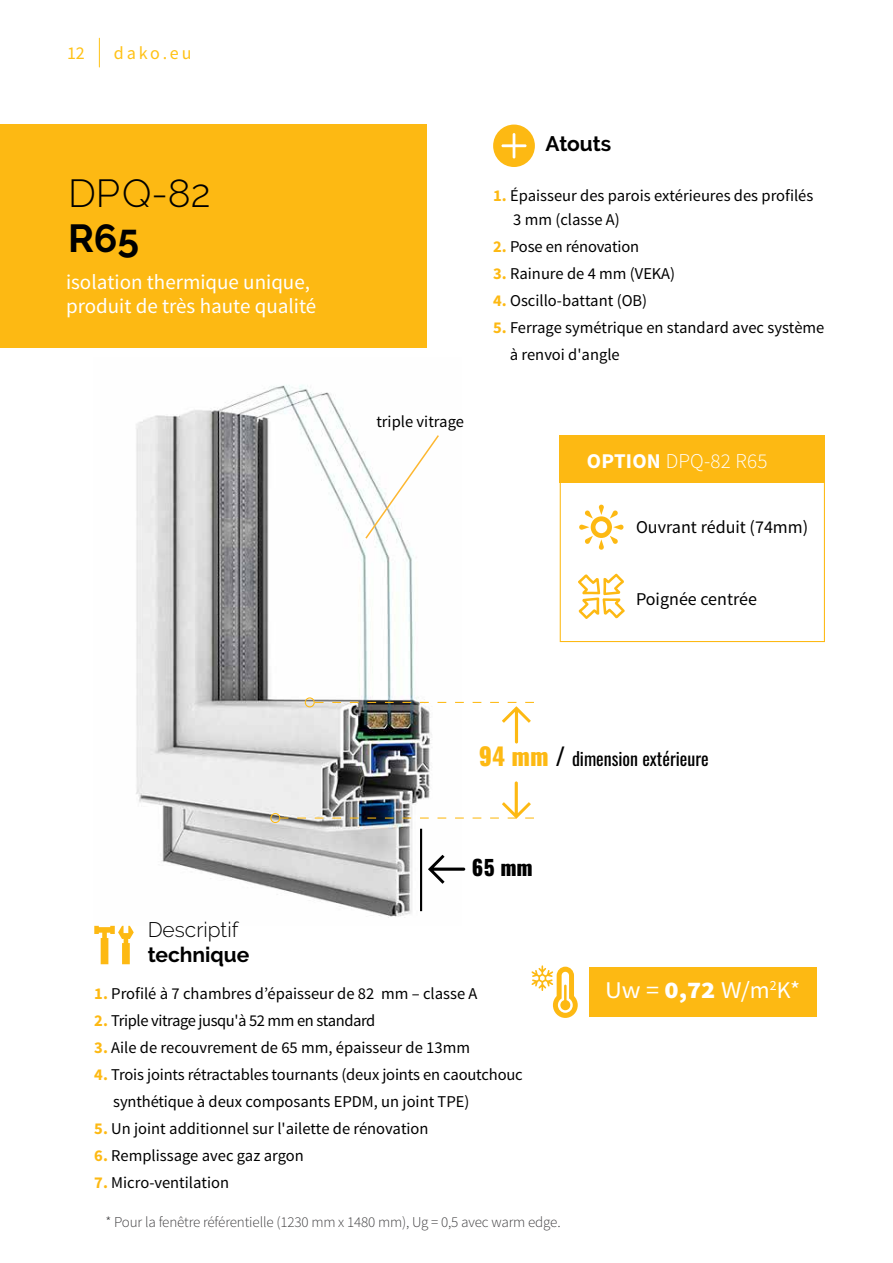
<style>
.page{position:relative;width:893px;height:1263px;background:#fff}
.page>*{position:absolute;margin:0;border:0;box-sizing:border-box;transform-origin:0 0}
.t1{font:300 39px "Raleway";color:#000}
.t2{font:700 39px "Raleway";color:#000}
.t3{font:24px "Source Sans Pro";color:#fff;scale:1.1 1}
.t4{font:21px/24px "Source Sans Pro";color:#fff}
.t5{font:700 21px "Raleway";color:#000}
.t6{font:300 21px "Source Sans Pro";letter-spacing:.01em;color:#fff}
.t7{font:300 21px "Raleway";color:#000}
.t8{font:800 21px "Oswald";color:#000}
.t9{font:18px "Source Sans Pro";color:#000}
.t10{font:18px "Oswald";color:#000}
.t11{font:18px "Source Sans Pro";letter-spacing:.16em;color:#ffc216}
.t12{font:16.5px/27px "Source Sans Pro";color:#000}
.t13{font:16.5px "Source Sans Pro";letter-spacing:-.025em;color:#000}
.t14{font:300 15px "Source Sans Pro";letter-spacing:-.01em;color:#414042}
.s1{font-weight:700;color:#fdb913}
.s2{font-weight:700}
.s3{font-weight:800;font-size:24px;color:#fdb913}
.s4{font-weight:800;font-size:24px}
.s5{font-weight:900}
</style>
<div class="page">
<div style="left:0;top:125px;width:426px;height:223px;background:#fdb913"></div>
<img style="left:136px;top:385px;width:325px;height:533px">
<svg style="left:364px;top:433px;width:76px;height:107px"></svg>
<svg style="left:493px;top:125px;width:42px;height:42px"></svg>
<hr style="left:420px;top:829px;width:2px;height:82px;background:#000">
<svg style="left:428px;top:855px;width:37px;height:29px"></svg>
<svg style="left:94px;top:926px;width:40px;height:38px"></svg>
<svg style="left:579px;top:504px;width:45px;height:46px"></svg>
<svg style="left:578px;top:573px;width:47px;height:46px"></svg>
<div style="left:560px;top:435px;width:265px;height:207px;border:1px solid #fdb913"></div>
<div style="left:560px;top:435px;width:265px;height:48px;background:#fdb913"></div>
<div style="left:590px;top:967px;width:227px;height:49px;background:#fdb913"></div>
<svg style="left:531px;top:965px;width:47px;height:53px"></svg>
<img style="left:315px;top:702px;width:219px;height:41px">
<div style="left:305px;top:697px;width:10px;height:10px;border:1px solid #fdb913;border-radius:50%"></div>
<svg style="left:280px;top:781px;width:254px;height:37px"></svg>
<div style="left:270px;top:813px;width:10px;height:10px;border:1px solid #fdb913;border-radius:50%"></div>
<svg style="left:99px;top:38px;width:1px;height:29px"></svg>
<p class="t11" style="left:67px;top:42px;width:19px">12</p>
<p class="t11" style="left:114px;top:42px;width:79px">dako.eu</p>
<h1 class="t1" style="left:68px;top:170px;width:144px">DPQ-82</h1>
<h1 class="t2" style="left:68px;top:216px;width:73px">R65</h1>
<p class="t4" style="left:66px;top:270px;width:252px">isolation thermique unique, produit de très haute qualité</p>
<p class="t7" style="left:148px;top:917px;width:92px">Descriptif</p>
<p class="t5" style="left:148px;top:943px;width:103px">technique</p>
<p class="t12" style="left:376px;top:408px;width:89px">triple vitrage</p>
<p class="t5" style="left:546px;top:131px;width:67px">Atouts</p>
<p class="t12" style="left:513px;top:184px;width:302px;line-height:24px;text-indent:-20px"><span class="s1">1.</span> Épaisseur des parois extérieures des profilés<br>3 mm (classe A)</p>
<p class="t12" style="left:493px;top:234px;width:148px"><span class="s1">2.</span> Pose en rénovation</p>
<p class="t12" style="left:493px;top:261px;width:184px"><span class="s1">3.</span> Rainure de 4 mm (VEKA)</p>
<p class="t12" style="left:493px;top:288px;width:156px"><span class="s1">4.</span> Oscillo-battant (OB)</p>
<p class="t12" style="left:510px;top:315px;width:316px;text-indent:-17px"><span class="s1">5.</span> Ferrage symétrique en standard avec système à renvoi d'angle</p>
<p class="t6" style="left:587px;top:449px;width:182px"><span class="s2">OPTION</span> DPQ-82 R65</p>
<p class="t9" style="left:636px;top:515px;width:174px">Ouvrant réduit (74mm)</p>
<p class="t9" style="left:636px;top:587px;width:123px">Poignée centrée</p>
<p class="t10" style="left:479px;top:743px;width:231px"><span class="s3">94 mm</span> <span class="s4">/</span> dimension extérieure</p>
<p class="t8" style="left:472px;top:853px;width:63px">65 mm</p>
<p class="t12" style="left:94px;top:980px;width:385px"><span class="s1">1.</span> Profilé à 7 chambres d’épaisseur de 82 mm – classe A</p>
<p class="t13" style="left:94px;top:1010px;width:283px"><span class="s1">2.</span> Triple vitrage jusqu'à 52 mm en standard</p>
<p class="t12" style="left:94px;top:1034px;width:377px"><span class="s1">3.</span> Aile de recouvrement de 65 mm, épaisseur de 13mm</p>
<p class="t12" style="left:113px;top:1061px;width:411px;text-indent:-19px"><span class="s1">4.</span> Trois joints rétractables tournants (deux joints en caoutchouc synthétique à deux composants EPDM, un joint TPE)</p>
<p class="t12" style="left:94px;top:1115px;width:336px"><span class="s1">5.</span> Un joint additionnel sur l'ailette de rénovation</p>
<p class="t12" style="left:94px;top:1142px;width:211px"><span class="s1">6.</span> Remplissage avec gaz argon</p>
<p class="t12" style="left:94px;top:1169px;width:136px"><span class="s1">7.</span> Micro-ventilation</p>
<p class="t14" style="left:106px;top:1213px;width:456px">* Pour la fenêtre référentielle (1230 mm x 1480 mm), Ug = 0,5 avec warm edge.</p>
<h2 class="t3" style="left:605px;top:975px;width:179px">Uw = <span class="s5">0,72</span> W/m<sup>2</sup>K*</h2>
</div>
